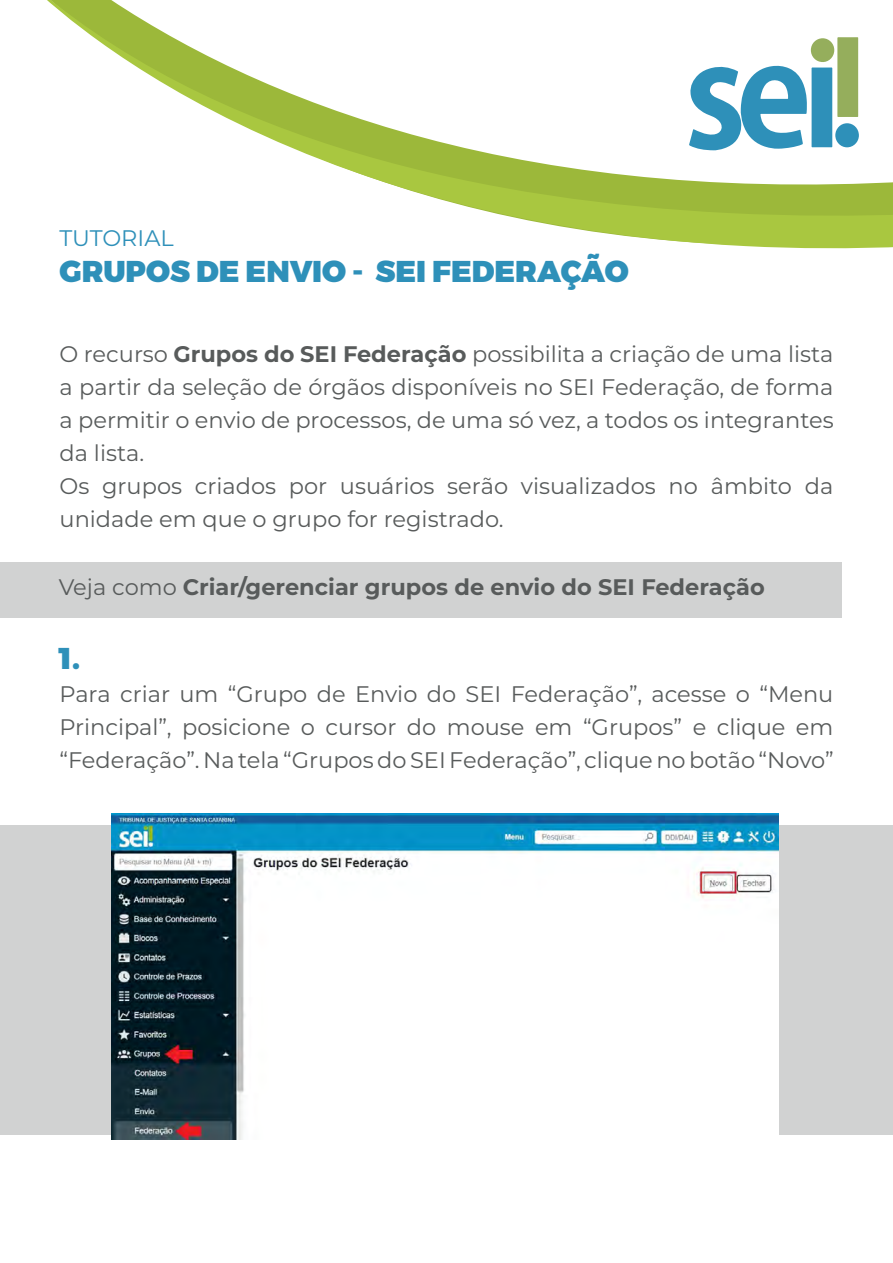
<style>
.page{position:relative;width:893px;height:1263px;background:#fff}
.page>*{position:absolute;margin:0;border:0;box-sizing:border-box;transform-origin:0 0}
.t1{font:900 30px "Montserrat";color:#2e90b9}
.t2{font:22.5px/33px "Montserrat";color:#585b5b}
.t3{font:700 22.5px "Montserrat";color:#585b5b}
.t4{font:22.5px "Montserrat";color:#2e90b9}
.s1{font-weight:700}
.s2{font-weight:400}
</style>
<div class="page">
<svg style="left:48px;top:1px;width:845px;height:248px"></svg>
<div style="left:0;top:825px;width:893px;height:309px;background:#d1d2d2"></div>
<div style="left:0;top:563px;width:841px;height:55px;background:#d1d2d2"></div>
<img style="left:111px;top:813px;width:667px;height:327px">
<p class="t4" style="left:60px;top:223px;width:116px">TUTORIAL</p>
<h1 class="t1" style="left:60px;top:247px;width:571px">GRUPOS DE ENVIO - SEI FEDERAÇÃO</h1>
<p class="t2" style="left:60px;top:337px;width:776px">O recurso <span class="s1">Grupos do SEI Federação</span> possibilita a criação de uma lista a partir da seleção de órgãos disponíveis no SEI Federação, de forma a permitir o envio de processos, de uma só vez, a todos os integrantes da lista.<br>Os grupos criados por usuários serão visualizados no âmbito da unidade em que o grupo for registrado.</p>
<p class="t3" style="left:59px;top:570px;width:708px"><span class="s2">Veja como</span> Criar/gerenciar grupos de envio do SEI Federação</p>
<h1 class="t1" style="left:60px;top:634px;width:22px">1.</h1>
<p class="t2" style="left:60px;top:677px;width:776px;text-align:justify">Para criar um “Grupo de Envio do SEI Federação”, acesse o “Menu Principal”, posicione o cursor do mouse em “Grupos” e clique em “Federação”. Na tela “Grupos do SEI Federação”, clique no botão “Novo”</p>
</div>
